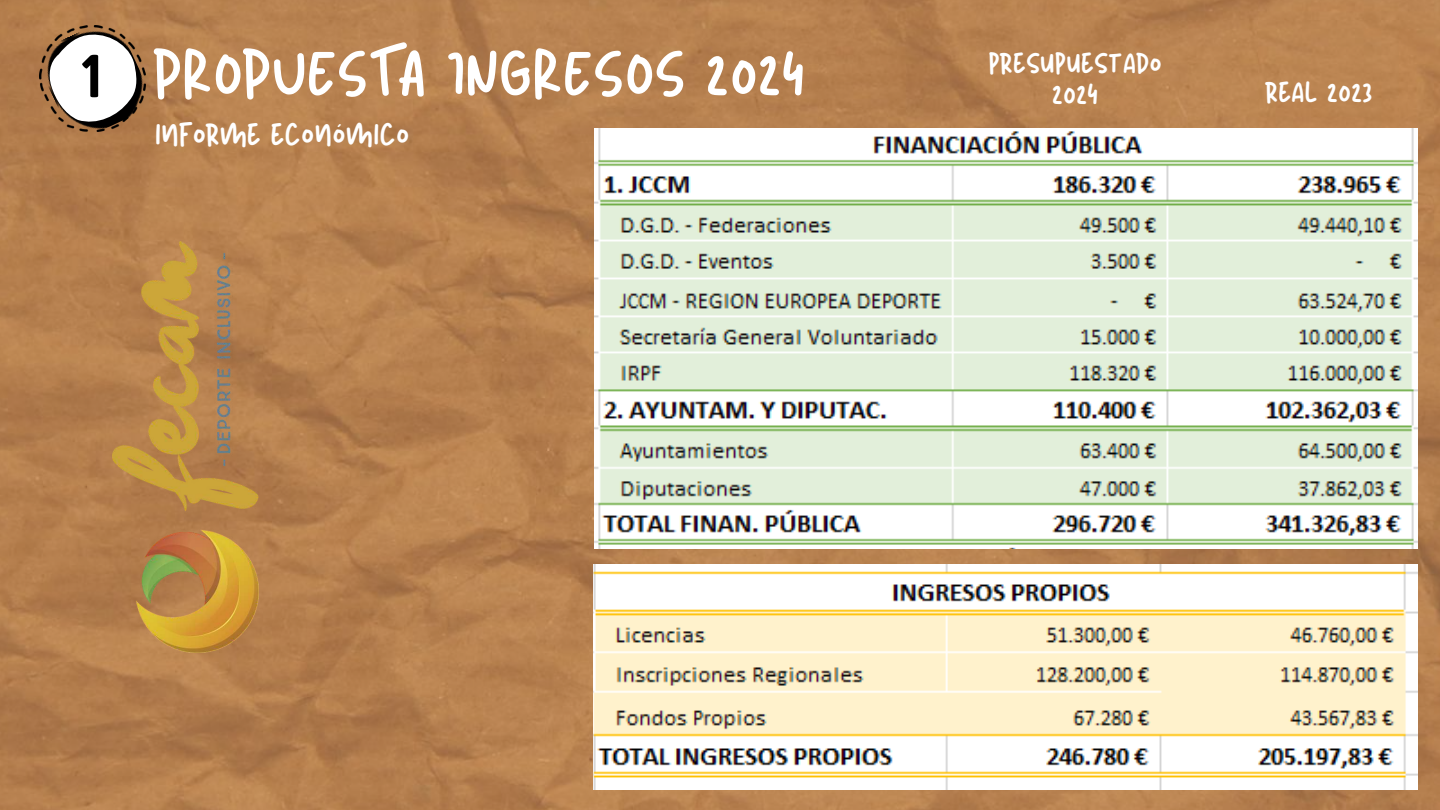
<style>
.page{position:relative;width:1440px;height:810px;background:#fff}
.page>*{position:absolute;margin:0;border:0;box-sizing:border-box;transform-origin:0 0}
.t1{font:60px "New Sun Yandi Designs";letter-spacing:.06em;color:#fff}
.t2{font:30px "New Sun Yandi Designs";letter-spacing:.06em;color:#fff}
.t3{font:28px/31.5px "New Sun Yandi Designs";letter-spacing:.06em;color:#fff;text-align:center}
.s1{font-family:"Dumondi Bo Co";font-size:65.6px;color:#000}
</style>
<div class="page">
<img style="left:0;top:0;width:1440px;height:810px">
<img style="left:33px;top:15px;width:123px;height:128px">
<svg style="left:48px;top:34px;width:89px;height:92px"></svg>
<img style="left:113px;top:242px;width:145px;height:410px">
<img style="left:594px;top:128px;width:824px;height:420px">
<img style="left:594px;top:565px;width:824px;height:224px">
<h1 class="t1" style="left:82px;top:45px;width:724px"><span class="s1">1</span> PROPUESTA INGRESOS 2024</h1>
<p class="t2" style="left:156px;top:120px;width:254px">INFORME ECONÓMICO</p>
<p class="t3" style="left:989px;top:49px;width:174px">PRESUPUESTADO<br>2024</p>
<p class="t3" style="left:1266px;top:78px;width:107px">REAL 2023</p>
</div>
